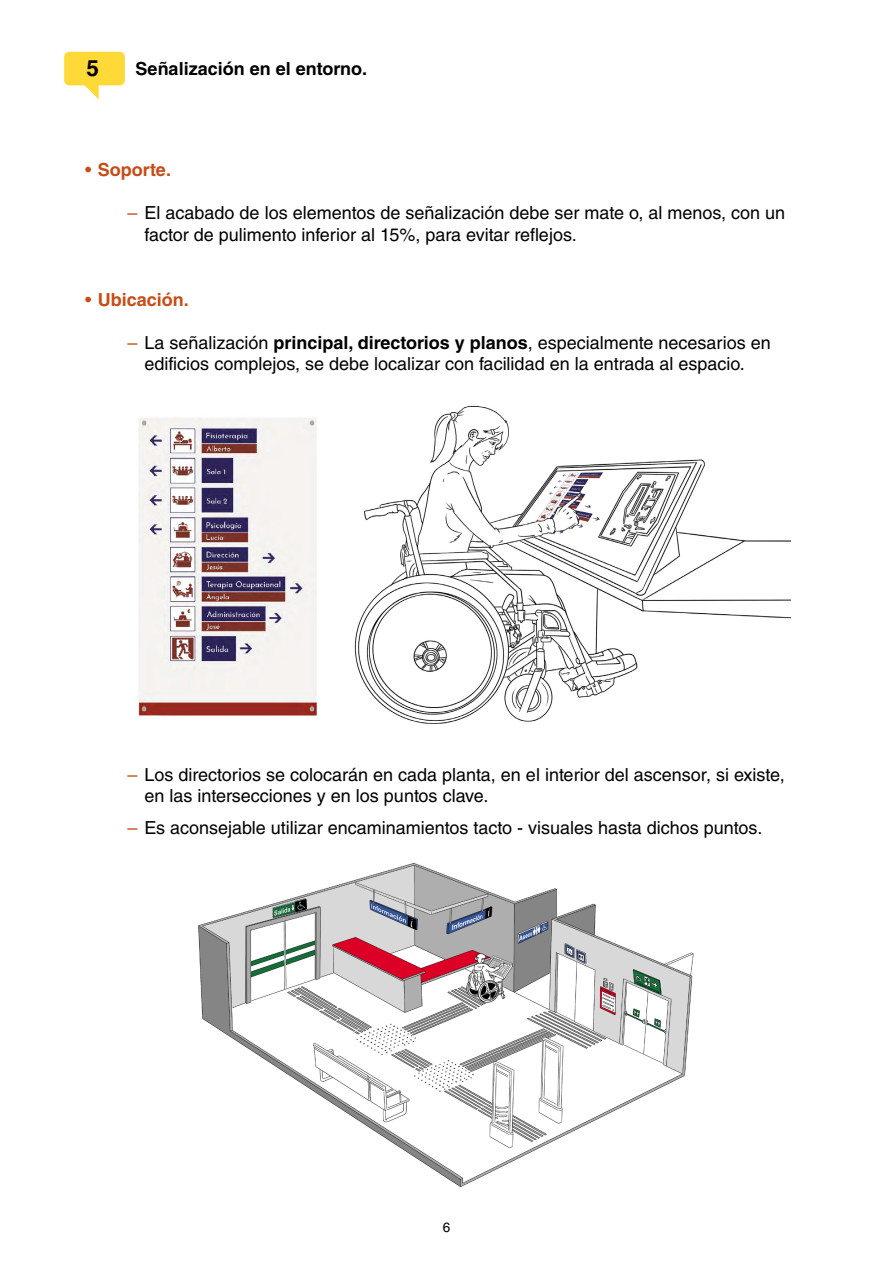
<style>
.page{position:relative;width:893px;height:1263px;background:#fff}
.page>*{position:absolute;margin:0;border:0;box-sizing:border-box;transform-origin:0 0}
.t1{font:700 22.5px "Helvetica LT Std";color:#000}
.t2{font:18px/21.6px "Helvetica LT Std";color:#000}
.t3{font:700 18px "Helvetica LT Std";color:#000}
.t4{font:700 18px "Helvetica LT Std";color:#c74c17}
.t5{font:13.5px "Helvetica LT Std";color:#000}
.s1{font-weight:400}
.s2{color:#c74c17}
.s3{font-weight:700}
</style>
<div class="page">
<svg style="left:84px;top:85px;width:15px;height:14px"></svg>
<div style="left:64px;top:52px;width:61px;height:33px;background:#ffd938;border-radius:5px"></div>
<img style="left:198px;top:862px;width:496px;height:325px">
<img style="left:138px;top:418px;width:179px;height:298px">
<img style="left:354px;top:405px;width:437px;height:319px">
<p class="t1" style="left:87px;top:54px;width:14px">5</p>
<p class="t3" style="left:136px;top:57px;width:233px">Señalización en el entorno.</p>
<p class="t4" style="left:85px;top:159px;width:88px"><span class="s1">•</span> Soporte.</p>
<p class="t2" style="left:145px;top:202px;width:642px;text-indent:-17px"><span class="s2">–</span> El acabado de los elementos de señalización debe ser mate o, al menos, con un factor de pulimento inferior al 15%, para evitar reflejos.</p>
<p class="t4" style="left:85px;top:288px;width:105px"><span class="s1">•</span> Ubicación.</p>
<p class="t2" style="left:128px;top:332px;width:645px;text-align:center"><span class="s2">–</span> La señalización <span class="s3">principal, directorios y planos</span>, especialmente necesarios en edificios complejos, se debe localizar con facilidad en la entrada al espacio.</p>
<p class="t2" style="left:145px;top:764px;width:642px;text-indent:-17px"><span class="s2">–</span> Los directorios se colocarán en cada planta, en el interior del ascensor, si existe, en las intersecciones y en los puntos clave.</p>
<p class="t2" style="left:128px;top:817px;width:636px"><span class="s2">–</span> Es aconsejable utilizar encaminamientos tacto - visuales hasta dichos puntos.</p>
<p class="t5" style="left:443px;top:1220px;width:9px">6</p>
</div>
